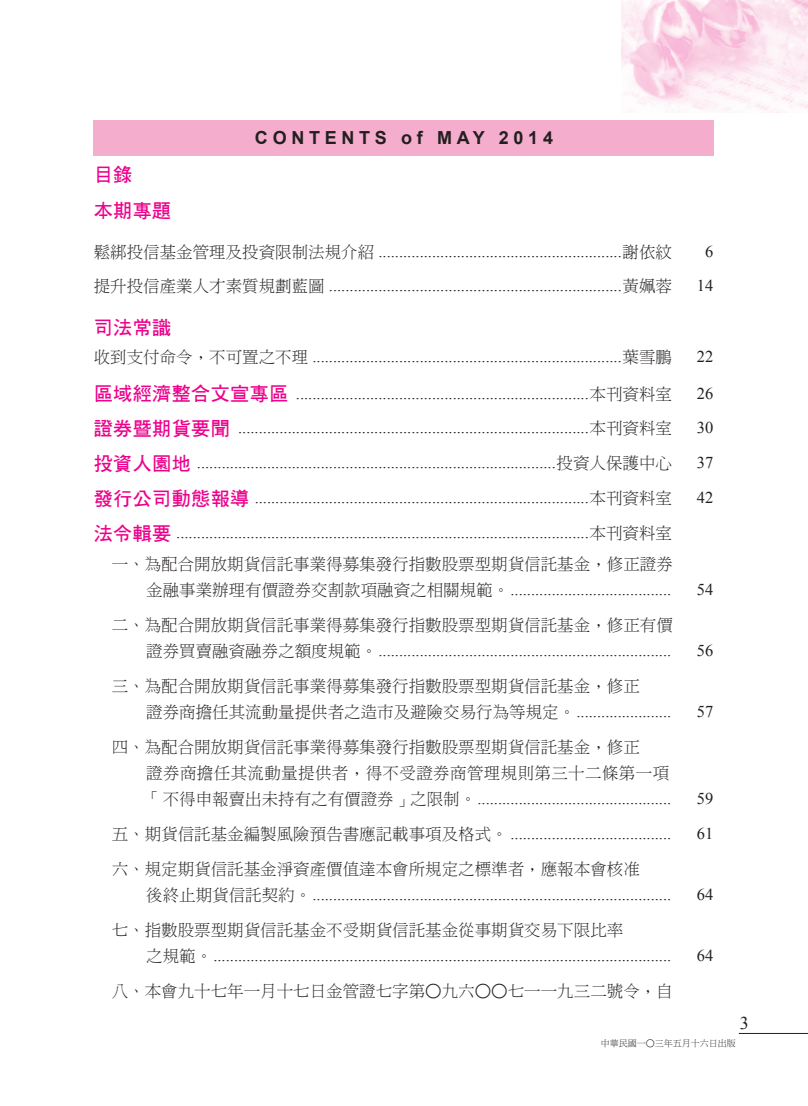
<style>
.page{position:relative;width:808px;height:1106px;background:#fff}
.page>*{position:absolute;margin:0;border:0;box-sizing:border-box;transform-origin:0 0}
.t1{font:19.5px/36.2px "DF Hei W7 WIN BF";color:#ed028c}
.t2{font:700 18px "Arial";letter-spacing:.26em;color:#231f20}
.t3{font:18px "Times New Roman";color:#231f20}
.t4{font:16.5px "Times New Roman";color:#231f20}
.t5{font:16.5px/26.2px "DF Ming W3 WIN BF";color:#231f20}
.t6{font:16.5px/26.2px "DF Ming W3 WIN BF";letter-spacing:.025em;color:#231f20}
.t7{font:9px "DF Ming W3 WIN BF";color:#231f20}
.s1{font-family:"DF Ming W3 WIN BF"}
.s2{font-family:"DF Hei W7 WIN BF";font-size:19.5px;color:#ed028c}
.s3{font-family:"Times New Roman"}
</style>
<div class="page">
<hr style="left:739px;top:1033px;width:69px;height:1px;background:#231f20">
<img style="left:621px;top:0;width:187px;height:112px">
<div style="left:94px;top:120px;width:620px;height:35px;background:#f5adce"></div>
<p class="t2" style="left:255px;top:126px;width:299px">CONTENTS of MAY 2014</p>
<p class="t1" style="left:94px;top:156px;width:79px">目錄<br>本期專題</p>
<p class="t4" style="left:94px;top:240px;width:580px"><span class="s1">鬆綁投信基金管理及投資限制法規介紹</span> ...........................................................<span class="s1">謝依紋</span></p>
<p class="t4" style="left:705px;top:240px;width:10px">6</p>
<p class="t4" style="left:94px;top:275px;width:580px"><span class="s1">提升投信產業人才素質規劃藍圖</span> .......................................................................<span class="s1">黃姵蓉</span></p>
<p class="t4" style="left:697px;top:275px;width:18px">14</p>
<p class="t1" style="left:94px;top:309px;width:79px">司法常識</p>
<p class="t4" style="left:94px;top:345px;width:580px"><span class="s1">收到支付命令，不可置之不理</span> ...........................................................................<span class="s1">葉雪鵬</span></p>
<p class="t4" style="left:697px;top:345px;width:18px">22</p>
<p class="t4" style="left:94px;top:382px;width:580px"><span class="s2">區域經濟整合文宣專區</span> .......................................................................<span class="s1">本刊資料室</span></p>
<p class="t4" style="left:697px;top:382px;width:18px">26</p>
<p class="t4" style="left:94px;top:416px;width:580px"><span class="s2">證券暨期貨要聞</span> .....................................................................................<span class="s1">本刊資料室</span></p>
<p class="t4" style="left:697px;top:416px;width:18px">30</p>
<p class="t4" style="left:94px;top:451px;width:580px"><span class="s2">投資人園地</span> .......................................................................................<span class="s1">投資人保護中心</span></p>
<p class="t4" style="left:697px;top:451px;width:18px">37</p>
<p class="t4" style="left:94px;top:486px;width:580px"><span class="s2">發行公司動態報導</span> .................................................................................<span class="s1">本刊資料室</span></p>
<p class="t4" style="left:697px;top:486px;width:18px">42</p>
<p class="t4" style="left:94px;top:521px;width:580px"><span class="s2">法令輯要</span> ....................................................................................................<span class="s1">本刊資料室</span></p>
<p class="t5" style="left:112px;top:550px;width:563px">一、為配合開放期貨信託事業得募集發行指數股票型期貨信託基金，修正證券</p>
<p class="t4" style="left:146px;top:578px;width:526px"><span class="s1">金融事業辦理有價證券交割款項融資之相關規範。</span> .......................................</p>
<p class="t4" style="left:697px;top:578px;width:18px">54</p>
<p class="t5" style="left:112px;top:611px;width:562px">二、為配合開放期貨信託事業得募集發行指數股票型期貨信託基金，修正有價</p>
<p class="t4" style="left:146px;top:639px;width:526px"><span class="s1">證券買賣融資融券之額度規範。</span> .......................................................................</p>
<p class="t4" style="left:697px;top:639px;width:18px">56</p>
<p class="t5" style="left:146px;top:672px;width:526px;text-indent:-35px">三、為配合開放期貨信託事業得募集發行指數股票型期貨信託基金，修正<br>證券商擔任其流動量提供者之造市及避險交易行為等規定。 <span class="s3">.......................</span></p>
<p class="t4" style="left:697px;top:700px;width:18px">57</p>
<p class="t6" style="left:146px;top:733px;width:524px;text-indent:-35px">四、為配合開放期貨信託事業得募集發行指數股票型期貨信託基金，修正<br>證券商擔任其流動量提供者，得不受證券商管理規則第三十二條第一項</p>
<p class="t4" style="left:146px;top:787px;width:526px"><span class="s1">「不得申報賣出未持有之有價證券」之限制。</span> ...............................................</p>
<p class="t4" style="left:697px;top:787px;width:18px">59</p>
<p class="t4" style="left:112px;top:822px;width:561px"><span class="s1">五、期貨信託基金編製風險預告書應記載事項及格式。</span> .......................................</p>
<p class="t4" style="left:697px;top:822px;width:18px">61</p>
<p class="t5" style="left:112px;top:855px;width:529px">六、規定期貨信託基金淨資產價值達本會所規定之標準者，應報本會核准</p>
<p class="t4" style="left:146px;top:883px;width:526px"><span class="s1">後終止期貨信託契約。</span> .......................................................................................</p>
<p class="t4" style="left:697px;top:883px;width:18px">64</p>
<p class="t5" style="left:112px;top:916px;width:513px">七、指數股票型期貨信託基金不受期貨信託基金從事期貨交易下限比率</p>
<p class="t4" style="left:146px;top:944px;width:526px"><span class="s1">之規範。</span> ...............................................................................................................</p>
<p class="t4" style="left:697px;top:944px;width:18px">64</p>
<p class="t5" style="left:112px;top:977px;width:562px">八、本會九十七年一月十七日金管證七字第○九六○○七一一九三二號令，自</p>
<p class="t3" style="left:740px;top:1010px;width:10px">3</p>
<p class="t7" style="left:601px;top:1039px;width:136px">中華民國一○三年五月十六日出版</p>
</div>
